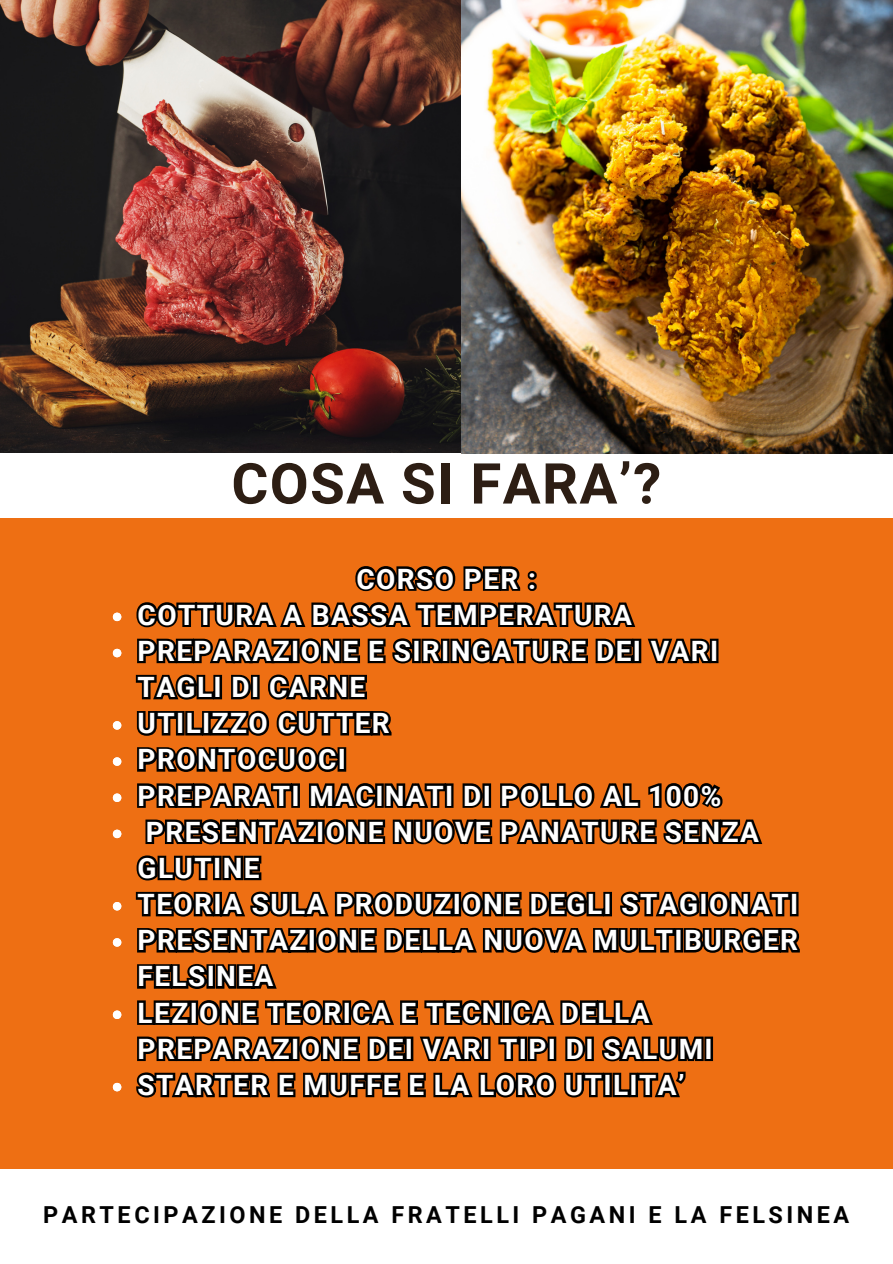
<style>
.page{position:relative;width:893px;height:1264px;background:#fff}
.page>*{position:absolute;margin:0;border:0;box-sizing:border-box;transform-origin:0 0}
.t1{font:700 56.4px "Roboto";letter-spacing:.025em;color:#2d1e14}
.t2{font:700 28.05px/36.2px "Roboto";letter-spacing:.05em;color:#fff}
.t3{font:700 23.4px "Roboto";letter-spacing:.15em;color:#000}
</style>
<div class="page">
<img style="left:0;top:0;width:461px;height:453px">
<img style="left:461px;top:0;width:431px;height:453px">
<div style="left:0;top:518px;width:892px;height:650px;background:#ee6f13"></div>
<svg style="left:135px;top:566px;width:665px;height:532px"></svg>
<svg style="left:113px;top:612px;width:8px;height:9px"></svg>
<svg style="left:113px;top:649px;width:8px;height:8px"></svg>
<svg style="left:113px;top:721px;width:8px;height:8px"></svg>
<svg style="left:113px;top:757px;width:8px;height:8px"></svg>
<svg style="left:113px;top:793px;width:8px;height:9px"></svg>
<svg style="left:113px;top:829px;width:8px;height:9px"></svg>
<svg style="left:113px;top:902px;width:8px;height:8px"></svg>
<svg style="left:113px;top:938px;width:8px;height:8px"></svg>
<svg style="left:113px;top:1010px;width:8px;height:8px"></svg>
<svg style="left:113px;top:1082px;width:8px;height:9px"></svg>
<p class="t1" style="left:231px;top:451px;width:431px">COSA SI FARA’?</p>
<p class="t2" style="left:356px;top:561px;width:181px">CORSO PER :</p>
<p class="t2" style="left:138px;top:597px;width:496px">COTTURA A BASSA TEMPERATURA</p>
<p class="t2" style="left:138px;top:633px;width:582px">PREPARAZIONE E SIRINGATURE DEI VARI<br>TAGLI DI CARNE</p>
<p class="t2" style="left:138px;top:705px;width:254px">UTILIZZO CUTTER</p>
<p class="t2" style="left:138px;top:741px;width:210px">PRONTOCUOCI</p>
<p class="t2" style="left:138px;top:778px;width:585px">PREPARATI MACINATI DI POLLO AL 100%</p>
<p class="t2" style="left:138px;top:814px;width:623px">PRESENTAZIONE NUOVE PANATURE SENZA<br>GLUTINE</p>
<p class="t2" style="left:138px;top:886px;width:662px">TEORIA SULA PRODUZIONE DEGLI STAGIONATI</p>
<p class="t2" style="left:138px;top:922px;width:662px">PRESENTAZIONE DELLA NUOVA MULTIBURGER<br>FELSINEA</p>
<p class="t2" style="left:138px;top:994px;width:576px">LEZIONE TEORICA E TECNICA DELLA<br>PREPARAZIONE DEI VARI TIPI DI SALUMI</p>
<p class="t2" style="left:138px;top:1067px;width:548px">STARTER E MUFFE E LA LORO UTILITA’</p>
<p class="t3" style="left:43px;top:1201px;width:807px">PARTECIPAZIONE DELLA FRATELLI PAGANI E LA FELSINEA</p>
</div>
